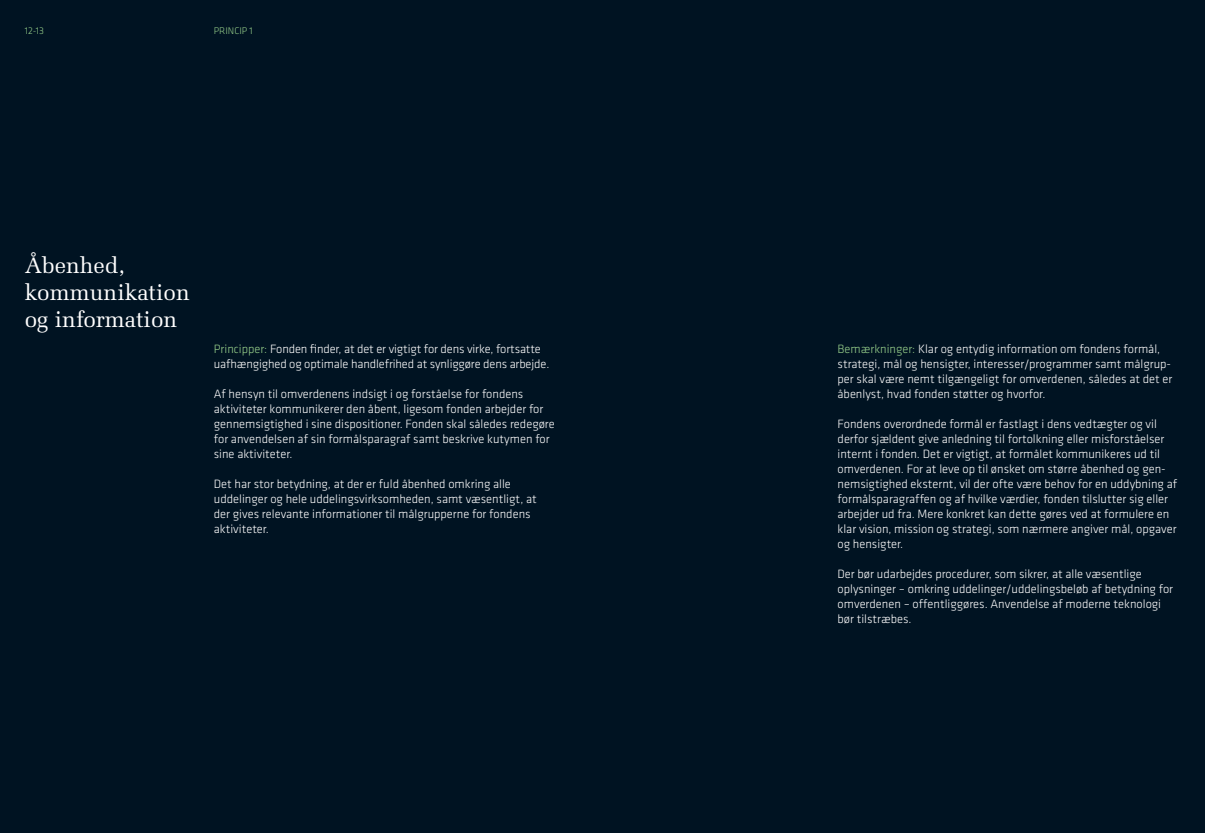
<style>
.page{position:relative;width:1205px;height:833px;background:#001322}
.page>*{position:absolute;margin:0;border:0;box-sizing:border-box;transform-origin:0 0}
.t1{font:22.5px/27px "Melior";color:#fff}
.t2{font:300 12.5px/15px "Klavika";color:#fff}
.t3{font:300 10px "Klavika";color:#96ce8a}
.s1{color:#96ce8a}
</style>
<div class="page">
<p class="t3" style="left:25px;top:25px;width:21px">12-13</p>
<p class="t3" style="left:214px;top:25px;width:40px">PRINCIP 1</p>
<h1 class="t1" style="left:25px;top:252px;width:167px">Åbenhed, kommunikation og information</h1>
<p class="t2" style="left:214px;top:342px;width:337px"><span class="s1">Principper:</span> Fonden finder, at det er vigtigt for dens virke, fortsatte uafhængighed og optimale handlefrihed at synliggøre dens arbejde.</p>
<p class="t2" style="left:214px;top:387px;width:342px">Af hensyn til omverdenens indsigt i og forståelse for fondens aktiviteter kommunikerer den åbent, ligesom fonden arbejder for gennemsigtighed i sine dispositioner. Fonden skal således redegøre for anvendelsen af sin formålsparagraf samt beskrive kutymen for sine aktiviteter.</p>
<p class="t2" style="left:214px;top:477px;width:324px">Det har stor betydning, at der er fuld åbenhed omkring alle uddelinger og hele uddelingsvirksomheden, samt væsentligt, at der gives relevante informationer til målgrupperne for fondens aktiviteter.</p>
<p class="t2" style="left:837px;top:342px;width:336px"><span class="s1">Bemærkninger:</span> Klar og entydig information om fondens formål, strategi, mål og hensigter, interesser/programmer samt målgrup&shy;per skal være nemt tilgængeligt for omverdenen, således at det er åbenlyst, hvad fonden støtter og hvorfor.</p>
<p class="t2" style="left:837px;top:417px;width:341px">Fondens overordnede formål er fastlagt i dens vedtægter og vil derfor sjældent give anledning til fortolkning eller misforståelser internt i fonden. Det er vigtigt, at formålet kommunikeres ud til omverdenen. For at leve op til ønsket om større åbenhed og gen&shy;nemsigtighed eksternt, vil der ofte være behov for en uddybning af formålsparagraffen og af hvilke værdier, fonden tilslutter sig eller arbejder ud fra. Mere konkret kan dette gøres ved at formulere en klar vision, mission og strategi, som nærmere angiver mål, opgaver og hensigter.</p>
<p class="t2" style="left:837px;top:567px;width:337px">Der bør udarbejdes procedurer, som sikrer, at alle væsentlige oplysninger – omkring uddelinger/uddelingsbeløb af betydning for omverdenen – offentliggøres. Anvendelse af moderne teknologi bør tilstræbes.</p>
</div>
